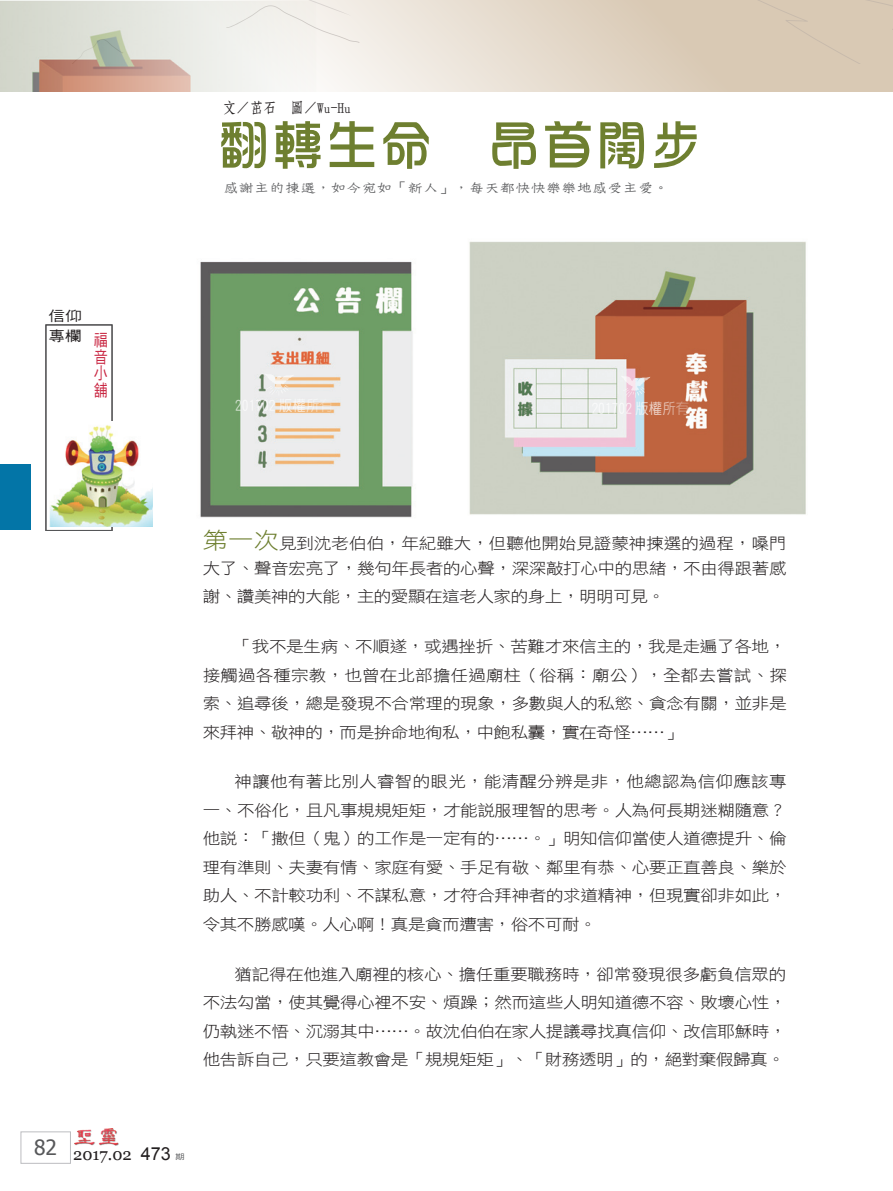
<style>
.page{position:relative;width:893px;height:1191px;background:#fff}
.page>*{position:absolute;margin:0;border:0;box-sizing:border-box;transform-origin:0 0}
.題目{font:54px "DF Hua Zong W5 WIN BF";color:#6e7f30}
.t1{font:16.5px "Georgia";color:#231f20}
.t2{font:16.5px/16.5px "DF Hei W5 WIN BF";color:#c8233f;text-align:justify;scale:.85 1}
.t3{font:15.75px/28.5px "DF Hei W3 WIN BF";letter-spacing:-.02em;color:#231f20;text-align:justify;scale:1.11 1}
.t4{font:15px "DF Yuan W5 WIN BF";color:#fff;scale:.9 1}
.作者{font:15px "DF Fang Song W6 WIN BF";color:#231f20;scale:.9 1}
.眉批{font:14.1px "DF Tie Xian W3 WIN BF";letter-spacing:-.025em;color:#57585a;scale:1.11 1}
.t5{font:14.1px/19.8px "DF Hei W5 WIN BF";color:#231f20;scale:1.18 1}
.t6{font:7.5px "DF Hei W5 WIN BF";color:#57585a;scale:1.25 1}
.s1{font-size:22.95px;color:#6e7f30}
.s2{font-family:"Arial";font-size:18px}
</style>
<div class="page">
<div style="left:21px;top:1131px;width:50px;height:32px;border:1px solid #bcbdc0"></div>
<img style="left:74px;top:1128px;width:44px;height:17px">
<img style="left:200px;top:261px;width:213px;height:257px">
<svg style="left:330px;top:0;width:563px;height:92px;background:#e6dcce"></svg>
<div style="left:330px;top:0;width:30px;height:63px;background:#f4efea"></div>
<svg style="left:607px;top:0;width:286px;height:63px;background:#d9c9b5"></svg>
<div style="left:46px;top:325px;width:66px;height:205px;border:1px solid #57585a"></div>
<div style="left:0;top:464px;width:31px;height:66px;background:#0375a7"></div>
<img style="left:50px;top:421px;width:103px;height:106px">
<img style="left:469px;top:241px;width:337px;height:274px">
<img style="left:0;top:0;width:330px;height:92px">
<svg style="left:621px;top:376px;width:29px;height:22px"></svg>
<svg style="left:264px;top:373px;width:30px;height:23px"></svg>
<p class="作者" style="left:223px;top:100px;width:144px">文／茁石 圖／Wu-Hu</p>
<p class="題目" style="left:217px;top:118px;width:488px">翻轉生命 昂首闊步</p>
<p class="眉批" style="left:223px;top:180px;width:403px">感謝主的揀選，如今宛如「新人」，每天都快快樂樂地感受主愛。</p>
<p class="t5" style="left:49px;top:306px;width:29px">信仰專欄</p>
<p class="t2" style="left:94px;top:332px;width:17px">福音小舖</p>
<p class="t4" style="left:235px;top:398px;width:110px">201702 版權所有</p>
<p class="t4" style="left:592px;top:400px;width:110px">201702 版權所有</p>
<p class="t3" style="left:203px;top:531px;width:528px;line-height:24.5px"><span class="s1">第一次</span>見到沈老伯伯，年紀雖大，但聽他開始見證蒙神揀選的過程，嗓門大了、聲音宏亮了，幾句年長者的心聲，深深敲打心中的思緒，不由得跟著感</p>
<p class="t3" style="left:203px;top:582px;width:418px">謝、讚美神的大能，主的愛顯在這老人家的身上，明明可見。</p>
<p class="t3" style="left:203px;top:632px;width:528px;text-indent:32px">「我不是生病、不順遂，或遇挫折、苦難才來信主的，我是走遍了各地，接觸過各種宗教，也曾在北部擔任過廟柱（俗稱：廟公），全都去嘗試、探索、追尋後，總是發現不合常理的現象，多數與人的私慾、貪念有關，並非是來拜神、敬神的，而是拚命地徇私，中飽私囊，實在奇怪……」</p>
<p class="t3" style="left:203px;top:767px;width:528px;text-indent:32px">神讓他有著比別人睿智的眼光，能清醒分辨是非，他總認為信仰應該專一、不俗化，且凡事規規矩矩，才能說服理智的思考。人為何長期迷糊隨意？他說：「撒但（鬼）的工作是一定有的……。」明知信仰當使人道德提升、倫理有準則、夫妻有情、家庭有愛、手足有敬、鄰里有恭、心要正直善良、樂於助人、不計較功利、不謀私意，才符合拜神者的求道精神，但現實卻非如此，令其不勝感嘆。人心啊！真是貪而遭害，俗不可耐。</p>
<p class="t3" style="left:203px;top:959px;width:528px;text-indent:32px">猶記得在他進入廟裡的核心、擔任重要職務時，卻常發現很多虧負信眾的不法勾當，使其覺得心裡不安、煩躁；然而這些人明知道德不容、敗壞心性，仍執迷不悟、沉溺其中……。故沈伯伯在家人提議尋找真信仰、改信耶穌時，他告訴自己，只要這教會是「規規矩矩」、「財務透明」的，絕對棄假歸真。</p>
<p class="t1" style="left:34px;top:1144px;width:138px"><sup>82</sup> 2017.02 <span class="s2">473</span></p>
<p class="t6" style="left:175px;top:1152px;width:9px">期</p>
</div>
